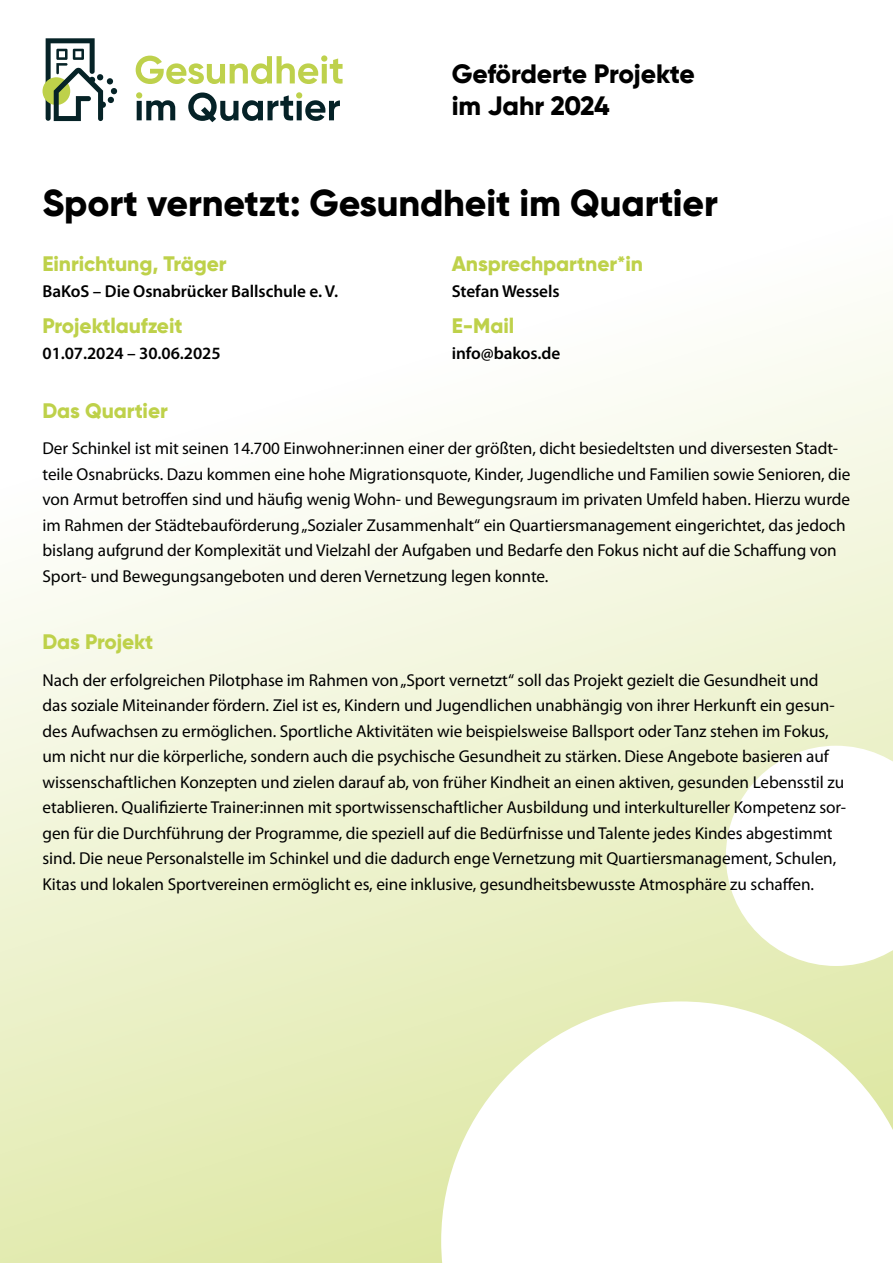
<style>
.page{position:relative;width:893px;height:1263px;background:#fff}
.page>*{position:absolute;margin:0;border:0;box-sizing:border-box;transform-origin:0 0}
.t1{font:800 37.5px "Gilroy";letter-spacing:-.005em;color:#000}
.t2{font:800 26.62px/31.9px "Gilroy";letter-spacing:-.015em;color:#000}
.t3{font:800 21px "Gilroy";letter-spacing:-.005em;color:#bed14a}
.t4{font:17.25px/25.5px "Myriad Pro";letter-spacing:-.005em;color:#000}
.t5{font:600 17.25px "Myriad Pro";letter-spacing:-.005em;color:#000}
</style>
<div class="page">
<div style="left:0;top:161px;width:893px;height:1102px;background:linear-gradient(to bottom,#fff,#e1e9ac)"></div>
<svg style="left:441px;top:1001px;width:452px;height:262px"></svg>
<svg style="left:726px;top:746px;width:167px;height:220px"></svg>
<div style="left:43px;top:77px;width:27px;height:28px;background:#bed14a;border-radius:50%"></div>
<svg style="left:46px;top:38px;width:71px;height:83px"></svg>
<svg style="left:136px;top:55px;width:207px;height:29px"></svg>
<svg style="left:136px;top:92px;width:204px;height:30px"></svg>
<h2 class="t2" style="left:452px;top:58px;width:245px">Geförderte Projekte im Jahr 2024</h2>
<h1 class="t1" style="left:43px;top:179px;width:677px">Sport vernetzt: Gesundheit im Quartier</h1>
<p class="t3" style="left:43px;top:251px;width:186px">Einrichtung, Träger</p>
<p class="t5" style="left:43px;top:280px;width:297px">BaKoS – Die Osnabrücker Ballschule e. V.</p>
<p class="t3" style="left:43px;top:313px;width:142px">Projektlaufzeit</p>
<p class="t5" style="left:43px;top:342px;width:180px">01.07.2024 – 30.06.2025</p>
<p class="t3" style="left:452px;top:251px;width:193px">Ansprechpartner*in</p>
<p class="t5" style="left:452px;top:280px;width:109px">Stefan Wessels</p>
<p class="t3" style="left:452px;top:313px;width:64px">E-Mail</p>
<p class="t5" style="left:452px;top:342px;width:110px">info@bakos.de</p>
<p class="t3" style="left:43px;top:398px;width:127px">Das Quartier</p>
<p class="t4" style="left:43px;top:435px;width:809px">Der Schinkel ist mit seinen 14.700 Einwohner:innen einer der größten, dicht besiedeltsten und diversesten Stadt&shy;teile Osnabrücks. Dazu kommen eine hohe Migrationsquote, Kinder, Jugendliche und Familien sowie Senioren, die von Armut betroffen sind und häufig wenig Wohn- und Bewegungsraum im privaten Umfeld haben. Hierzu wurde im Rahmen der Städtebauförderung „Sozialer Zusammenhalt“ ein Quartiersmanagement eingerichtet, das jedoch bislang aufgrund der Komplexität und Vielzahl der Aufgaben und Bedarfe den Fokus nicht auf die Schaffung von Sport- und Bewegungsangeboten und deren Vernetzung legen konnte.</p>
<p class="t3" style="left:43px;top:629px;width:112px">Das Projekt</p>
<p class="t4" style="left:43px;top:667px;width:805px">Nach der erfolgreichen Pilotphase im Rahmen von „Sport vernetzt“ soll das Projekt gezielt die Gesundheit und das soziale Miteinander fördern. Ziel ist es, Kindern und Jugendlichen unabhängig von ihrer Herkunft ein gesun&shy;des Aufwachsen zu ermöglichen. Sportliche Aktivitäten wie beispielsweise Ballsport oder Tanz stehen im Fokus, um nicht nur die körperliche, sondern auch die psychische Gesundheit zu stärken. Diese Angebote basieren auf wissenschaftlichen Konzepten und zielen darauf ab, von früher Kindheit an einen aktiven, gesunden Lebensstil zu etablieren. Qualifizierte Trainer:innen mit sportwissenschaftlicher Ausbildung und interkultureller Kompetenz sor&shy;gen für die Durchführung der Programme, die speziell auf die Bedürfnisse und Talente jedes Kindes abgestimmt sind. Die neue Personalstelle im Schinkel und die dadurch enge Vernetzung mit Quartiersmanagement, Schulen, Kitas und lokalen Sportvereinen ermöglicht es, eine inklusive, gesundheitsbewusste Atmosphäre zu schaffen.</p>
</div>
